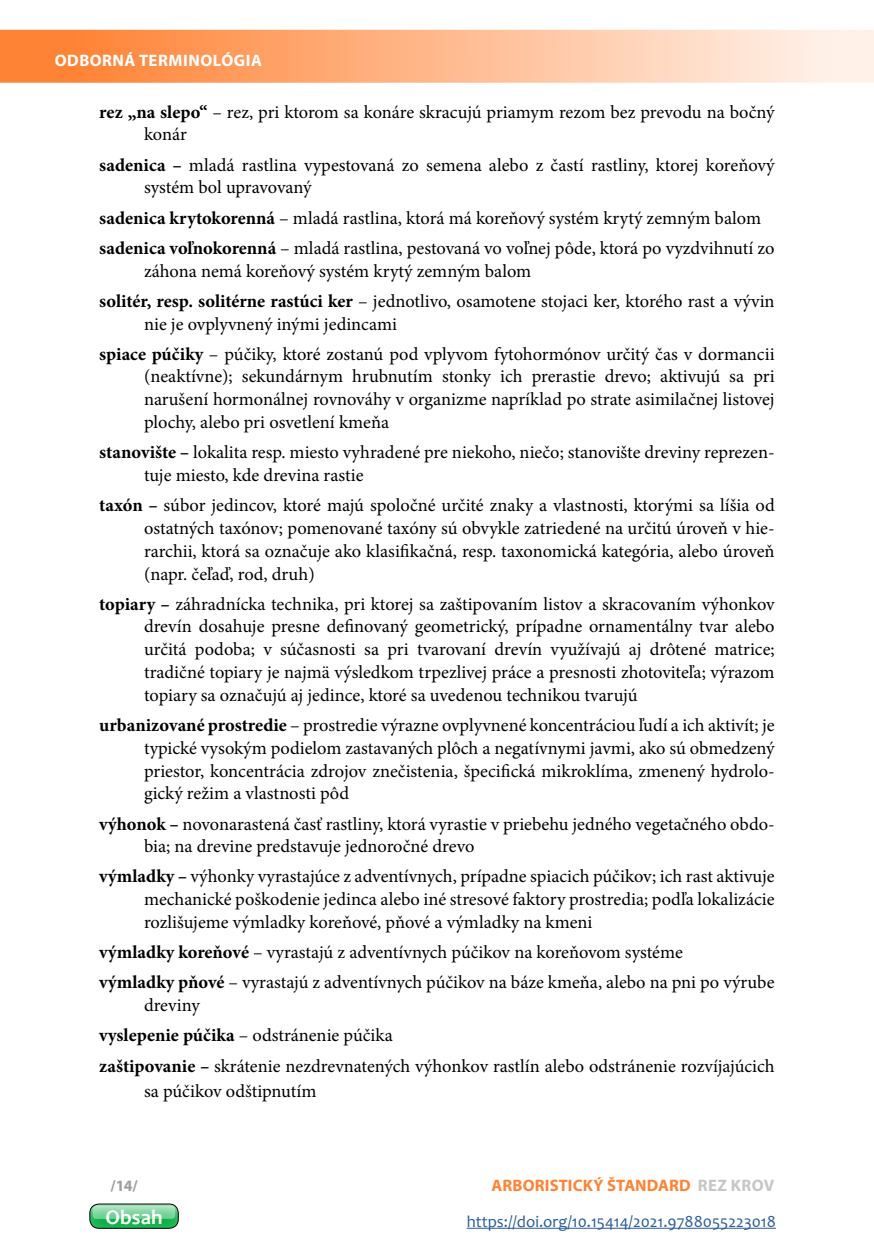
<style>
.page{position:relative;width:874px;height:1241px;background:#fff}
.page>*{position:absolute;margin:0;border:0;box-sizing:border-box;transform-origin:0 0}
.t1{font:700 21px "Candara";color:#fff}
.blok_na_odrazky{font:18.38px/22.8px "Minion Pro";color:#000}
.t2{font:16.62px "Candara";color:#275b9b}
.t3{font:700 16.62px "Myriad Pro";letter-spacing:.005em;color:#ff8335}
.zahlavie_vnutri_nepa{font:700 16.62px "Myriad Pro";letter-spacing:.03em;color:#fff}
.t4{font:700 15.75px "Myriad Pro";color:#9d9d9c}
.s1{font-weight:700}
.s2{color:#c6c6c6}
</style>
<div class="page">
<svg style="left:0;top:30px;width:873px;height:53px;background:#ffb88c"></svg>
<div style="left:74px;top:1190px;width:119px;height:40px;background:#fff;opacity:.31"></div>
<div style="left:89px;top:1203px;width:90px;height:25px;border:1px solid #000;border-radius:9px"></div>
<svg style="left:93px;top:1205px;width:82px;height:13px"></svg>
<hr style="left:466px;top:1227px;width:309px;height:1px;background:#275b9b">
<p class="zahlavie_vnutri_nepa" style="left:55px;top:49px;width:208px">ODBORNÁ TERMINOLÓGIA</p>
<p class="blok_na_odrazky" style="left:144px;top:100px;width:631px;text-indent:-45px"><span class="s1">rez „na slepo“</span> – rez, pri ktorom sa konáre skracujú priamym rezom bez prevodu na bočný konár</p>
<p class="blok_na_odrazky" style="left:144px;top:153px;width:631px;text-indent:-45px"><span class="s1">sadenica –</span> mladá rastlina vypestovaná zo semena alebo z častí rastliny, ktorej koreňový systém bol upravovaný</p>
<p class="blok_na_odrazky" style="left:99px;top:206px;width:663px"><span class="s1">sadenica krytokorenná</span> – mladá rastlina, ktorá má koreňový systém krytý zemným balom</p>
<p class="blok_na_odrazky" style="left:144px;top:236px;width:631px;text-indent:-45px"><span class="s1">sadenica voľnokorenná</span> – mladá rastlina, pestovaná vo voľnej pôde, ktorá po vyzdvihnutí zo záhona nemá koreňový systém krytý zemným balom</p>
<p class="blok_na_odrazky" style="left:144px;top:289px;width:632px;text-indent:-45px"><span class="s1">solitér, resp. solitérne rastúci ker</span> – jednotlivo, osamotene stojaci ker, ktorého rast a vývin nie je ovplyvnený inými jedincami</p>
<p class="blok_na_odrazky" style="left:144px;top:342px;width:632px;text-align:justify;text-indent:-45px"><span class="s1">spiace púčiky</span> – púčiky, ktoré zostanú pod vplyvom fytohormónov určitý čas v dormancii (neaktívne); sekundárnym hrubnutím stonky ich prerastie drevo; aktivujú sa pri narušení hormonálnej rovnováhy v organizme napríklad po strate asimilačnej listovej plochy, alebo pri osvetlení kmeňa</p>
<p class="blok_na_odrazky" style="left:144px;top:441px;width:632px;text-indent:-45px"><span class="s1">stanovište –</span> lokalita resp. miesto vyhradené pre niekoho, niečo; stanovište dreviny reprezen&shy;tuje miesto, kde drevina rastie</p>
<p class="blok_na_odrazky" style="left:144px;top:494px;width:632px;text-align:justify;text-indent:-45px"><span class="s1">taxón –</span> súbor jedincov, ktoré majú spoločné určité znaky a vlastnosti, ktorými sa líšia od ostatných taxónov; pomenované taxóny sú obvykle zatriedené na určitú úroveň v hie&shy;rarchii, ktorá sa označuje ako klasifikačná, resp. taxonomická kategória, alebo úroveň (napr. čeľaď, rod, druh)</p>
<p class="blok_na_odrazky" style="left:144px;top:592px;width:632px;text-align:justify;text-indent:-45px"><span class="s1">topiary –</span> záhradnícka technika, pri ktorej sa zaštipovaním listov a skracovaním výhonkov drevín dosahuje presne definovaný geometrický, prípadne ornamentálny tvar alebo určitá podoba; v súčasnosti sa pri tvarovaní drevín využívajú aj drôtené matrice; tradičné topiary je najmä výsledkom trpezlivej práce a presnosti zhotoviteľa; výrazom topiary sa označujú aj jedince, ktoré sa uvedenou technikou tvarujú</p>
<p class="blok_na_odrazky" style="left:144px;top:713px;width:632px;text-align:justify;text-indent:-45px"><span class="s1">urbanizované prostredie</span> – prostredie výrazne ovplyvnené koncentráciou ľudí a ich aktivít; je typické vysokým podielom zastavaných plôch a negatívnymi javmi, ako sú obmedzený priestor, koncentrácia zdrojov znečistenia, špecifická mikroklíma, zmenený hydrolo&shy;gický režim a vlastnosti pôd</p>
<p class="blok_na_odrazky" style="left:144px;top:812px;width:632px;text-indent:-45px"><span class="s1">výhonok –</span> novonarastená časť rastliny, ktorá vyrastie v priebehu jedného vegetačného obdo&shy;bia; na drevine predstavuje jednoročné drevo</p>
<p class="blok_na_odrazky" style="left:144px;top:865px;width:632px;text-align:justify;text-indent:-45px"><span class="s1">výmladky –</span> výhonky vyrastajúce z adventívnych, prípadne spiacich púčikov; ich rast aktivuje mechanické poškodenie jedinca alebo iné stresové faktory prostredia; podľa lokalizácie rozlišujeme výmladky koreňové, pňové a výmladky na kmeni</p>
<p class="blok_na_odrazky" style="left:99px;top:940px;width:585px"><span class="s1">výmladky koreňové</span> – vyrastajú z adventívnych púčikov na koreňovom systéme</p>
<p class="blok_na_odrazky" style="left:144px;top:971px;width:631px;text-indent:-45px"><span class="s1">výmladky pňové</span> – vyrastajú z adventívnych púčikov na báze kmeňa, alebo na pni po výrube dreviny</p>
<p class="blok_na_odrazky" style="left:99px;top:1024px;width:295px"><span class="s1">vyslepenie púčika</span> – odstránenie púčika</p>
<p class="blok_na_odrazky" style="left:144px;top:1053px;width:632px;line-height:25.2px;text-indent:-45px"><span class="s1">zaštipovanie –</span> skrátenie nezdrevnatených výhonkov rastlín alebo odstránenie rozvíjajúcich sa púčikov odštipnutím</p>
<p class="t4" style="left:111px;top:1175px;width:28px">/14/</p>
<p class="t3" style="left:491px;top:1174px;width:284px">ARBORISTICKÝ ŠTANDARD <span class="s2">REZ KROV</span></p>
<p class="t1" style="left:105px;top:1203px;width:58px">Obsah</p>
<p class="t2" style="left:466px;top:1211px;width:310px">https://doi.org/10.15414/2021.9788055223018</p>
</div>
